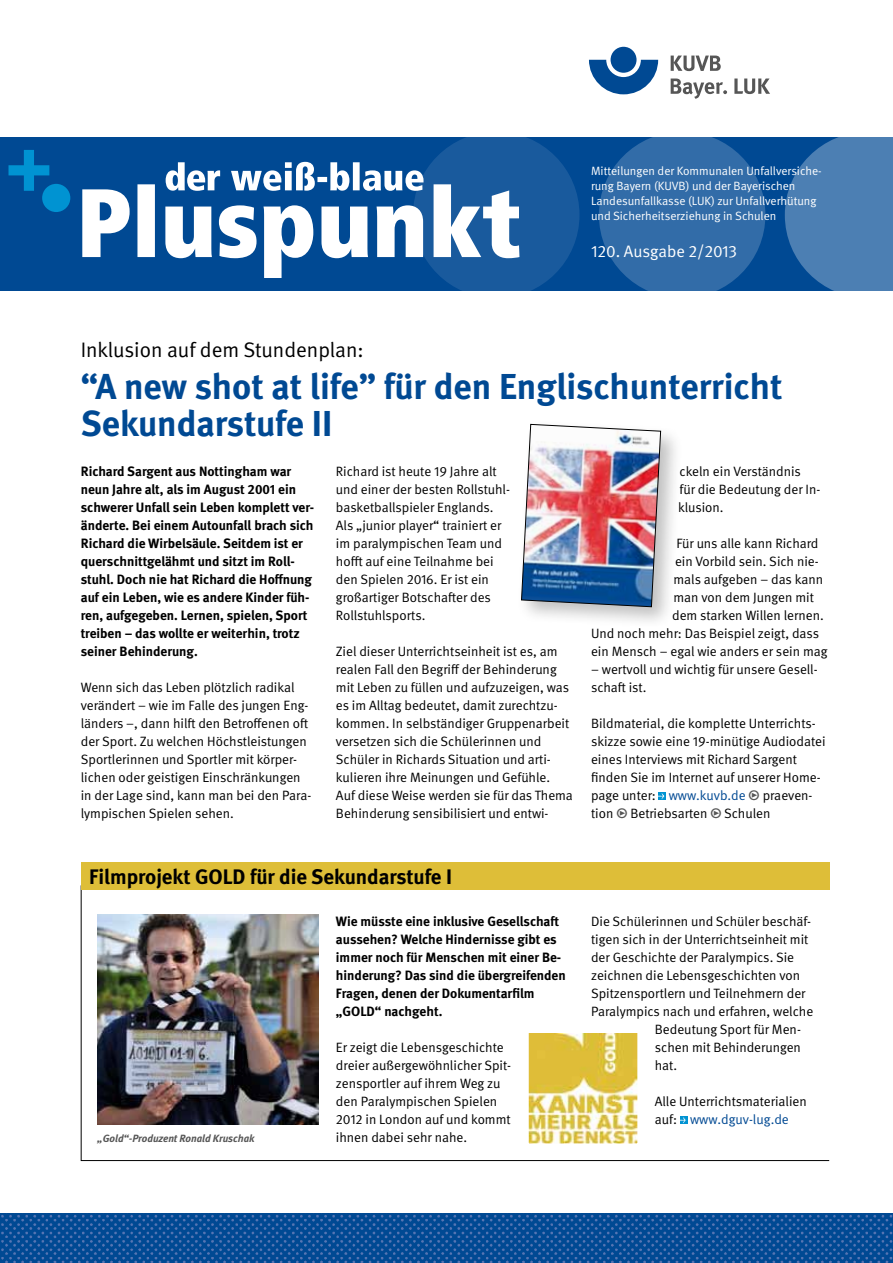
<style>
.page{position:relative;width:893px;height:1263px;background:#fff}
.page>*{position:absolute;margin:0;border:0;box-sizing:border-box;transform-origin:0 0}
.t1{font:700 36px/37.5px "DGUV Meta";color:#004993}
.t2{font:700 21px "DGUV Meta";color:#000}
.t3{font:21px "DGUV Meta";color:#000}
.t4{font:16.65px "DGUV Meta";color:#fff}
.t5{font:13.5px/18px "DGUV Meta";color:#000}
.t6{font:700 13.5px/18px "DGUV Meta";color:#000}
.t7{font:12px/15px "DGUV Meta";color:#fff}
.t8{font:italic 700 10.5px "DGUV Meta";color:#565656}
.s1{color:#004993}
.s2{color:#565656}
</style>
<div class="page">
<div style="left:0;top:138px;width:893px;height:153px;background:#004993"></div>
<div style="left:413px;top:132px;width:166px;height:166px;background:#195a9d;border-radius:50%"></div>
<div style="left:599px;top:132px;width:166px;height:166px;background:#326ca8;border-radius:50%"></div>
<svg style="left:785px;top:137px;width:108px;height:154px;background:#4177ae"></svg>
<img style="left:0;top:1214px;width:893px;height:49px">
<svg style="left:82px;top:162px;width:437px;height:116px"></svg>
<svg style="left:9px;top:150px;width:61px;height:62px"></svg>
<svg style="left:589px;top:60px;width:69px;height:34px"></svg>
<div style="left:611px;top:47px;width:25px;height:26px;background:#004993;border-radius:50%"></div>
<svg style="left:671px;top:56px;width:50px;height:15px"></svg>
<svg style="left:671px;top:79px;width:56px;height:20px"></svg>
<svg style="left:734px;top:79px;width:36px;height:15px"></svg>
<svg style="left:659px;top:792px;width:7px;height:8px"></svg>
<div style="left:516px;top:419px;width:167px;height:210px;background:#000;opacity:.25"></div>
<img style="left:521px;top:424px;width:140px;height:183px">
<img style="left:80px;top:885px;width:750px;height:276px">
<div style="left:81px;top:862px;width:748px;height:28px;background:#debe38"></div>
<svg style="left:680px;top:1116px;width:7px;height:8px"></svg>
<svg style="left:515px;top:1019px;width:136px;height:138px"></svg>
<p class="t7" style="left:591px;top:163px;width:232px">Mitteilungen der Kommunalen Unfallversiche&shy;rung Bayern (KUVB) und der Bayerischen Landesunfallkasse (LUK) zur Unfallverhütung und Sicherheitserziehung in Schulen</p>
<p class="t4" style="left:591px;top:242px;width:148px">120. Ausgabe 2/2013</p>
<h2 class="t3" style="left:81px;top:338px;width:284px">Inklusion auf dem Stundenplan:</h2>
<h1 class="t1" style="left:81px;top:369px;width:703px">“A new shot at life” für den Englischunterricht<br>Sekundarstufe II</h1>
<p class="t6" style="left:81px;top:462px;width:235px">Richard Sargent aus Nottingham war neun Jahre alt, als im August 2001 ein schwerer Unfall sein Leben komplett ver&shy;änderte. Bei einem Autounfall brach sich Richard die Wirbelsäule. Seitdem ist er querschnittgelähmt und sitzt im Roll&shy;stuhl. Doch nie hat Richard die Hoffnung auf ein Leben, wie es andere Kinder füh&shy;ren, aufgegeben. Lernen, spielen, Sport treiben – das wollte er weiterhin, trotz seiner Behinderung.</p>
<p class="t5" style="left:81px;top:678px;width:232px">Wenn sich das Leben plötzlich radikal verändert – wie im Falle des jungen Eng&shy;länders –, dann hilft den Betroffenen oft der Sport. Zu welchen Höchstleistungen Sportlerinnen und Sportler mit körper&shy;lichen oder geistigen Einschränkungen in der Lage sind, kann man bei den Para&shy;lympischen Spielen sehen.</p>
<p class="t5" style="left:336px;top:462px;width:176px">Richard ist heute 19 Jahre alt und einer der besten Rollstuhl&shy;basketballspieler Englands.<br>Als „junior player“ trainiert er im paralympischen Team und hofft auf eine Teilnahme bei den Spielen 2016. Er ist ein großartiger Botschafter des<br>Rollstuhlsports.</p>
<p class="t5" style="left:336px;top:642px;width:239px">Ziel dieser Unterrichtseinheit ist es, am realen Fall den Begriff der Behinderung mit Leben zu füllen und aufzuzeigen, was es im Alltag bedeutet, damit zurechtzu&shy;kommen. In selbständiger Gruppenarbeit versetzen sich die Schülerinnen und Schüler in Richards Situation und arti&shy;kulieren ihre Meinungen und Gefühle.<br>Auf diese Weise werden sie für das Thema Behinderung sensibilisiert und entwi-</p>
<h2 class="t2" style="left:89px;top:864px;width:364px">Filmprojekt GOLD für die Sekundarstufe I</h2>
<p class="t6" style="left:336px;top:912px;width:231px">Wie müsste eine inklusive Gesellschaft aussehen? Welche Hindernisse gibt es immer noch für Menschen mit einer Be&shy;hinderung? Das sind die übergreifenden Fragen, denen der Dokumentarfilm „GOLD“ nachgeht.</p>
<p class="t5" style="left:336px;top:1038px;width:177px">Er zeigt die Lebensgeschichte dreier außergewöhnlicher Spit&shy;zensportler auf ihrem Weg zu den Paralympischen Spielen<br>2012 in London auf und kommt</p>
<p class="t8" style="left:98px;top:1132px;width:158px">„Gold“-Produzent Ronald Kruschak</p>
<p class="t5" style="left:336px;top:1128px;width:133px">ihnen dabei sehr nahe.</p>
<p class="t5" style="left:678px;top:462px;width:144px">ckeln ein Verständnis<br>für die Bedeutung der In&shy;klusion.</p>
<p class="t5" style="left:677px;top:534px;width:143px">Für uns alle kann Richard</p>
<p class="t5" style="left:675px;top:552px;width:145px">ein Vorbild sein. Sich nie-</p>
<p class="t5" style="left:674px;top:570px;width:151px">mals aufgeben – das kann</p>
<p class="t5" style="left:674px;top:588px;width:142px">man von dem Jungen mit</p>
<p class="t5" style="left:672px;top:606px;width:153px">dem starken Willen lernen.</p>
<p class="t5" style="left:591px;top:624px;width:229px">Und noch mehr: Das Beispiel zeigt, dass</p>
<p class="t5" style="left:591px;top:642px;width:238px">ein Mensch – egal wie anders er sein mag</p>
<p class="t5" style="left:591px;top:660px;width:228px">– wertvoll und wichtig für unsere Gesell&shy;schaft ist.</p>
<p class="t5" style="left:591px;top:714px;width:236px">Bildmaterial, die komplette Unterrichts&shy;skizze sowie eine 19-minütige Audiodatei eines Interviews mit Richard Sargent finden Sie im Internet auf unserer Home&shy;page unter: <span class="s1">www.kuvb.de</span> <span class="s2">•</span> praeven&shy;tion <span class="s2">•</span> Betriebsarten <span class="s2">•</span> Schulen</p>
<p class="t5" style="left:591px;top:912px;width:222px">Die Schülerinnen und Schüler beschäf-</p>
<p class="t5" style="left:591px;top:930px;width:219px">tigen sich in der Unterrichtseinheit mit</p>
<p class="t5" style="left:591px;top:948px;width:205px">der Geschichte der Paralympics. Sie</p>
<p class="t5" style="left:591px;top:966px;width:211px">zeichnen die Lebensgeschichten von</p>
<p class="t5" style="left:591px;top:984px;width:216px">Spitzensportlern und Teilnehmern der</p>
<p class="t5" style="left:591px;top:1002px;width:224px">Paralympics nach und erfahren, welche</p>
<p class="t5" style="left:655px;top:1020px;width:148px">Bedeutung Sport für Men-</p>
<p class="t5" style="left:655px;top:1038px;width:148px">schen mit Behinderungen</p>
<p class="t5" style="left:655px;top:1056px;width:24px">hat.</p>
<p class="t5" style="left:655px;top:1092px;width:153px">Alle Unterrichtsmaterialien auf: <span class="s1">www.dguv-lug.de</span></p>
</div>
